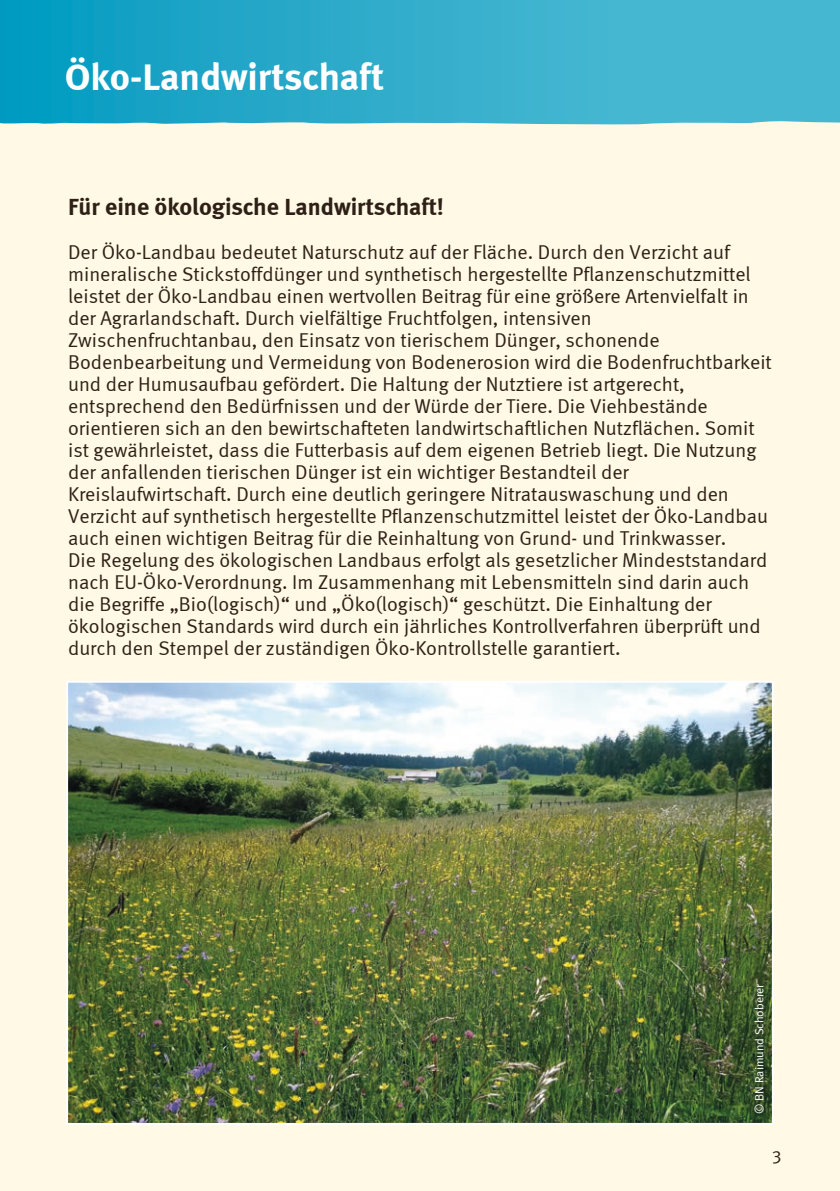
<style>
.page{position:relative;width:840px;height:1191px;background:#fff}
.page>*{position:absolute;margin:0;border:0;box-sizing:border-box;transform-origin:0 0}
.t1{font:38px "Meta Bold LF";color:#fff}
.t2{font:24px "Meta Bold LF";color:#2e2016}
.t3{font:20px/22px "Meta Normal LF";color:#2e2016}
.t4{font:18px "Meta Normal LF";color:#2e2016}
.t5{font:12px "Meta Normal LF";color:#fff}
</style>
<div class="page">
<div style="left:0;top:0;width:839px;height:1191px;background:#fff9e5"></div>
<img style="left:0;top:0;width:839px;height:125px">
<img style="left:66px;top:681px;width:707px;height:444px">
<h1 class="t1" style="left:65px;top:60px;width:320px">Öko-Landwirtschaft</h1>
<p class="t2" style="left:68px;top:196px;width:377px">Für eine ökologische Landwirtschaft!</p>
<p class="t3" style="left:68px;top:242px;width:704px">Der Öko-Landbau bedeutet Naturschutz auf der Fläche. Durch den Verzicht auf mineralische Stickstoffdünger und synthetisch hergestellte Pflanzenschutzmittel leistet der Öko-Landbau einen wertvollen Beitrag für eine größere Artenvielfalt in der Agrarlandschaft. Durch vielfältige Fruchtfolgen, intensiven Zwischenfruchtanbau, den Einsatz von tierischem Dünger, schonende Bodenbearbeitung und Vermeidung von Bodenerosion wird die Bodenfruchtbarkeit und der Humusaufbau gefördert. Die Haltung der Nutztiere ist artgerecht, entsprechend den Bedürfnissen und der Würde der Tiere. Die Viehbestände orientieren sich an den bewirtschafteten landwirtschaftlichen Nutzflächen. Somit ist gewährleistet, dass die Futterbasis auf dem eigenen Betrieb liegt. Die Nutzung der anfallenden tierischen Dünger ist ein wichtiger Bestandteil der Kreislaufwirtschaft. Durch eine deutlich geringere Nitratauswaschung und den Verzicht auf synthetisch hergestellte Pflanzenschutzmittel leistet der Öko-Landbau auch einen wichtigen Beitrag für die Reinhaltung von Grund- und Trinkwasser.<br>Die Regelung des ökologischen Landbaus erfolgt als gesetzlicher Mindeststandard nach EU-Öko-Verordnung. Im Zusammenhang mit Lebensmitteln sind darin auch die Begriffe „Bio(logisch)“ und „Öko(logisch)“ geschützt. Die Einhaltung der ökologischen Standards wird durch ein jährliches Kontrollverfahren überprüft und durch den Stempel der zuständigen Öko-Kontrollstelle garantiert.</p>
<p class="t5" style="left:753px;top:1113px;width:132px;rotate:-90deg">© BN Raimund Schoberer</p>
<p class="t4" style="left:771px;top:1148px;width:12px">3</p>
</div>
